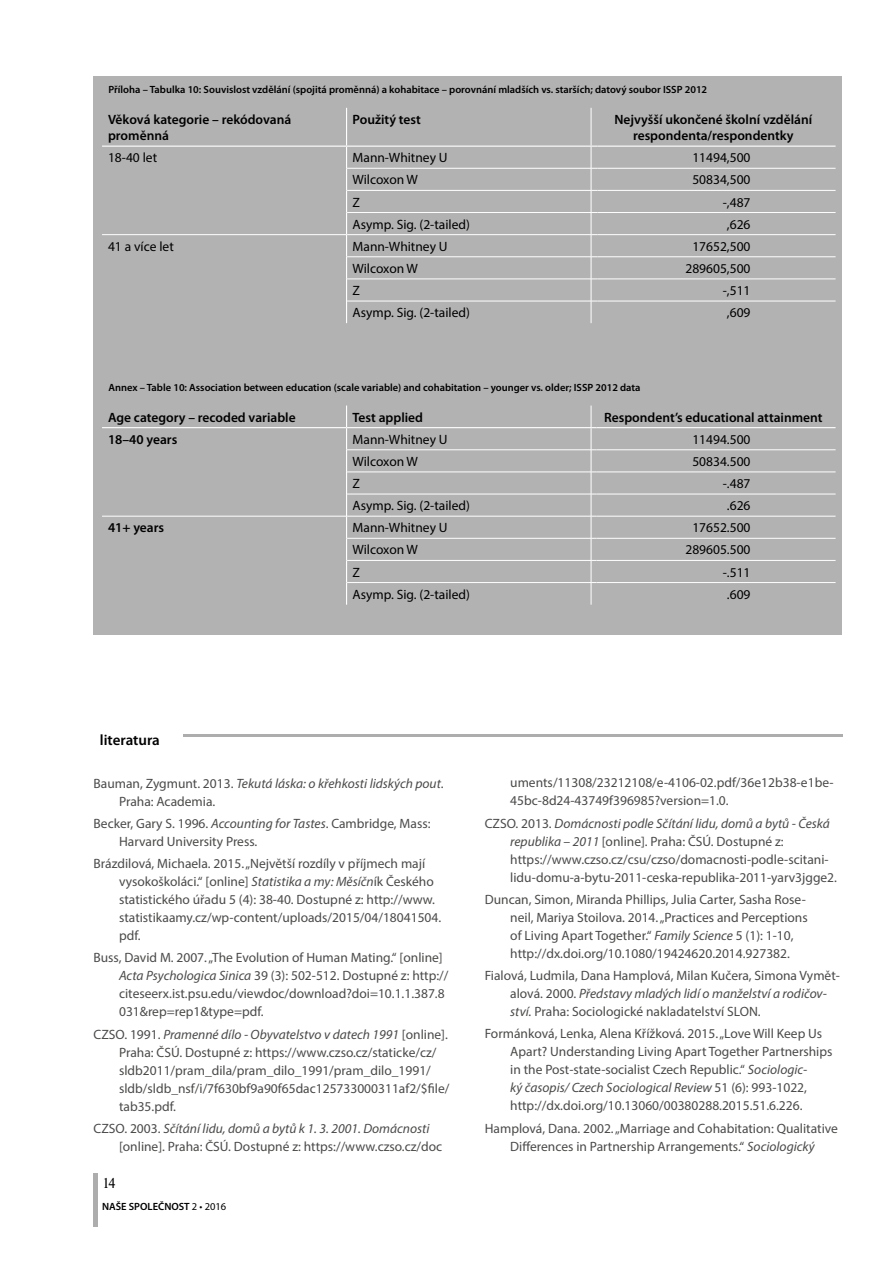
<style>
.page{position:relative;width:893px;height:1263px;background:#fff}
.page>*{position:absolute;margin:0;border:0;box-sizing:border-box;transform-origin:0 0}
.t1{font:600 15px "Myriad Pro";color:#000}
.t2{font:15px "Nimbus Roman DOT";color:#000}
.t3{font:13.5px/18px "Myriad Pro";color:#4a4a49}
.t4{font:13.5px "Myriad Pro";color:#000}
.t5{font:600 13.5px/16.2px "Myriad Pro";color:#000}
.t6{font:600 10.5px "Myriad Pro";color:#000}
.s1{font-style:italic}
.s2{font-weight:400}
</style>
<div class="page">
<hr style="left:94px;top:1174px;width:4px;height:53px;background:#adadad">
<div style="left:94px;top:77px;width:748px;height:558px;background:#b3b2b2"></div>
<hr style="left:591px;top:108px;width:1px;height:38px;background:#fff">
<hr style="left:347px;top:168px;width:244px;height:1px;background:#fff">
<hr style="left:597px;top:168px;width:239px;height:1px;background:#fff">
<hr style="left:347px;top:190px;width:244px;height:1px;background:#fff">
<hr style="left:597px;top:190px;width:239px;height:1px;background:#fff">
<hr style="left:347px;top:212px;width:244px;height:1px;background:#fff">
<hr style="left:597px;top:212px;width:239px;height:1px;background:#fff">
<hr style="left:102px;top:234px;width:244px;height:1px;background:#fff">
<hr style="left:347px;top:234px;width:244px;height:1px;background:#fff">
<hr style="left:597px;top:234px;width:239px;height:1px;background:#fff">
<hr style="left:347px;top:256px;width:244px;height:1px;background:#fff">
<hr style="left:597px;top:256px;width:239px;height:1px;background:#fff">
<hr style="left:347px;top:279px;width:244px;height:1px;background:#fff">
<hr style="left:597px;top:279px;width:239px;height:1px;background:#fff">
<hr style="left:347px;top:301px;width:244px;height:1px;background:#fff">
<hr style="left:597px;top:301px;width:239px;height:1px;background:#fff">
<hr style="left:102px;top:146px;width:245px;height:1px;background:#fff">
<hr style="left:347px;top:146px;width:244px;height:1px;background:#fff">
<svg style="left:591px;top:146px;width:6px;height:177px"></svg>
<hr style="left:597px;top:146px;width:239px;height:1px;background:#fff">
<hr style="left:346px;top:108px;width:1px;height:38px;background:#fff">
<svg style="left:346px;top:147px;width:1px;height:176px"></svg>
<hr style="left:347px;top:449px;width:244px;height:1px;background:#fff">
<hr style="left:596px;top:449px;width:240px;height:1px;background:#fff">
<hr style="left:347px;top:472px;width:244px;height:1px;background:#fff">
<hr style="left:596px;top:472px;width:240px;height:1px;background:#fff">
<hr style="left:347px;top:494px;width:244px;height:1px;background:#fff">
<hr style="left:596px;top:494px;width:240px;height:1px;background:#fff">
<hr style="left:102px;top:516px;width:244px;height:1px;background:#fff">
<hr style="left:347px;top:516px;width:244px;height:1px;background:#fff">
<hr style="left:596px;top:516px;width:240px;height:1px;background:#fff">
<hr style="left:347px;top:538px;width:244px;height:1px;background:#fff">
<hr style="left:596px;top:538px;width:240px;height:1px;background:#fff">
<hr style="left:347px;top:560px;width:244px;height:1px;background:#fff">
<hr style="left:596px;top:560px;width:240px;height:1px;background:#fff">
<hr style="left:347px;top:582px;width:244px;height:1px;background:#fff">
<hr style="left:596px;top:582px;width:240px;height:1px;background:#fff">
<hr style="left:102px;top:427px;width:245px;height:1px;background:#fff">
<hr style="left:347px;top:427px;width:244px;height:1px;background:#fff">
<svg style="left:591px;top:405px;width:5px;height:200px"></svg>
<hr style="left:596px;top:427px;width:240px;height:1px;background:#fff">
<svg style="left:346px;top:405px;width:1px;height:200px"></svg>
<hr style="left:184px;top:735px;width:659px;height:2px;background:#adadad">
<p class="t6" style="left:108px;top:84px;width:600px">Příloha – Tabulka 10: Souvislost vzdělání (spojitá proměnná) a kohabitace – porovnání mladších vs. starších; datový soubor ISSP 2012</p>
<p class="t5" style="left:108px;top:112px;width:185px">Věková kategorie – rekódovaná proměnná</p>
<p class="t5" style="left:353px;top:112px;width:70px">Použitý test</p>
<p class="t5" style="left:614px;top:112px;width:199px;text-align:center">Nejvyšší ukončené školní vzdělání respondenta/respondentky</p>
<p class="t4" style="left:108px;top:149px;width:51px">18-40 let</p>
<p class="t4" style="left:353px;top:149px;width:97px">Mann-Whitney U</p>
<p class="t4" style="left:692px;top:149px;width:60px">11494,500</p>
<p class="t4" style="left:353px;top:172px;width:67px">Wilcoxon W</p>
<p class="t4" style="left:692px;top:172px;width:60px">50834,500</p>
<p class="t4" style="left:353px;top:194px;width:9px">Z</p>
<p class="t4" style="left:723px;top:194px;width:29px">-,487</p>
<p class="t4" style="left:353px;top:216px;width:119px">Asymp. Sig. (2-tailed)</p>
<p class="t4" style="left:727px;top:216px;width:25px">,626</p>
<p class="t4" style="left:108px;top:238px;width:67px">41 a více let</p>
<p class="t4" style="left:353px;top:238px;width:97px">Mann-Whitney U</p>
<p class="t4" style="left:692px;top:238px;width:60px">17652,500</p>
<p class="t4" style="left:353px;top:260px;width:67px">Wilcoxon W</p>
<p class="t4" style="left:685px;top:260px;width:67px">289605,500</p>
<p class="t4" style="left:353px;top:282px;width:9px">Z</p>
<p class="t4" style="left:723px;top:282px;width:29px">-,511</p>
<p class="t4" style="left:353px;top:304px;width:119px">Asymp. Sig. (2-tailed)</p>
<p class="t4" style="left:727px;top:304px;width:25px">,609</p>
<p class="t6" style="left:108px;top:381px;width:534px">Annex – Table 10: Association between education (scale variable) and cohabitation – younger vs. older; ISSP 2012 data</p>
<p class="t5" style="left:108px;top:409px;width:189px">Age category – recoded variable</p>
<p class="t5" style="left:353px;top:409px;width:72px">Test applied</p>
<p class="t5" style="left:604px;top:409px;width:220px">Respondent’s educational attainment</p>
<p class="t5" style="left:108px;top:431px;width:71px">18–40 years</p>
<p class="t4" style="left:353px;top:431px;width:97px">Mann-Whitney U</p>
<p class="t4" style="left:692px;top:431px;width:60px">11494.500</p>
<p class="t4" style="left:353px;top:453px;width:67px">Wilcoxon W</p>
<p class="t4" style="left:692px;top:453px;width:60px">50834.500</p>
<p class="t4" style="left:353px;top:475px;width:9px">Z</p>
<p class="t4" style="left:723px;top:475px;width:29px">-.487</p>
<p class="t4" style="left:353px;top:497px;width:119px">Asymp. Sig. (2-tailed)</p>
<p class="t4" style="left:727px;top:497px;width:25px">.626</p>
<p class="t5" style="left:108px;top:520px;width:58px">41+ years</p>
<p class="t4" style="left:353px;top:519px;width:97px">Mann-Whitney U</p>
<p class="t4" style="left:692px;top:519px;width:60px">17652.500</p>
<p class="t4" style="left:353px;top:542px;width:67px">Wilcoxon W</p>
<p class="t4" style="left:685px;top:542px;width:67px">289605.500</p>
<p class="t4" style="left:353px;top:564px;width:9px">Z</p>
<p class="t4" style="left:723px;top:564px;width:29px">-.511</p>
<p class="t4" style="left:353px;top:586px;width:119px">Asymp. Sig. (2-tailed)</p>
<p class="t4" style="left:727px;top:586px;width:25px">.609</p>
<p class="t1" style="left:100px;top:732px;width:61px">literatura</p>
<p class="t3" style="left:119px;top:774px;width:326px;text-indent:-26px">Bauman, Zygmunt. 2013. <span class="s1">Tekutá láska: o křehkosti lidských pout</span>.<br>Praha: Academia.</p>
<p class="t3" style="left:119px;top:814px;width:313px;text-indent:-26px">Becker, Gary S. 1996. <span class="s1">Accounting for Tastes</span>. Cambridge, Mass:<br>Harvard University Press.</p>
<p class="t3" style="left:119px;top:854px;width:324px;text-indent:-26px">Brázdilová, Michaela. 2015. „Největší rozdíly v příjmech mají vysokoškoláci.“ [online] <span class="s1">Statistika a my: Měsíčn</span>ík Českého statistického úřadu 5 (4): 38-40. Dostupné z: http://www. statistikaamy.cz/wp-content/uploads/2015/04/18041504. pdf.</p>
<p class="t3" style="left:119px;top:948px;width:331px;text-indent:-26px">Buss, David M. 2007. „The Evolution of Human Mating.“ [online] <span class="s1">Acta Psychologica Sinica</span> 39 (3): 502-512. Dostupné z: http:// citeseerx.ist.psu.edu/viewdoc/download?doi=10.1.1.387.8<br>031&amp;rep=rep1&amp;type=pdf.</p>
<p class="t3" style="left:119px;top:1025px;width:332px;text-indent:-26px">CZSO. 1991. <span class="s1">Pramenné dílo - Obyvatelstvo v datech 1991</span> [online].<br>Praha: ČSÚ. Dostupné z: https://www.czso.cz/staticke/cz/ sldb2011/pram_dila/pram_dilo_1991/pram_dilo_1991/ sldb/sldb_nsf/i/7f630bf9a90f65dac125733000311af2/$file/ tab35.pdf.</p>
<p class="t3" style="left:119px;top:1119px;width:325px;text-indent:-26px">CZSO. 2003. <span class="s1">Sčítání lidu, domů a bytů k 1. 3. 2001. Domácnosti </span>[online]. Praha: ČSÚ. Dostupné z: https://www.czso.cz/doc</p>
<p class="t2" style="left:102px;top:1175px;width:15px">14</p>
<p class="t6" style="left:102px;top:1201px;width:126px">NAŠE SPOLEČNOST <span class="s2">2 • 2016</span></p>
<p class="t3" style="left:510px;top:774px;width:325px">uments/11308/23212108/e-4106-02.pdf/36e12b38-e1be-<br>45bc-8d24-43749f396985?version=1.0.</p>
<p class="t3" style="left:510px;top:814px;width:328px;text-indent:-26px">CZSO. 2013. <span class="s1">Domácnosti podle Sčítání lidu, domů a bytů - Česká republika – 2011</span> [online]. Praha: ČSÚ. Dostupné z: https://www.czso.cz/csu/czso/domacnosti-podle-scitani&shy;lidu-domu-a-bytu-2011-ceska-republika-2011-yarv3jgge2.</p>
<p class="t3" style="left:510px;top:890px;width:299px;text-indent:-26px">Duncan, Simon, Miranda Phillips, Julia Carter, Sasha Rose&shy;neil, Mariya Stoilova. 2014. „Practices and Perceptions of Living Apart Together.“ <span class="s1">Family Science</span> 5 (1): 1-10, http://dx.doi.org/10.1080/19424620.2014.927382.</p>
<p class="t3" style="left:510px;top:966px;width:331px;text-indent:-26px">Fialová, Ludmila, Dana Hamplová, Milan Kučera, Simona Vymět&shy;alová. 2000. <span class="s1">Představy mladých lidí o manželství a rodičov&shy;ství.</span> Praha: Sociologické nakladatelství SLON.</p>
<p class="t3" style="left:510px;top:1025px;width:324px;text-indent:-26px">Formánková, Lenka, Alena Křížková. 2015. „Love Will Keep Us Apart? Understanding Living Apart Together Partnerships in the Post-state-socialist Czech Republic.“ <span class="s1">Sociologic-<br>ký časopis/ Czech Sociological Review</span> 51 (6): 993-1022, http://dx.doi.org/10.13060/00380288.2015.51.6.226.</p>
<p class="t3" style="left:485px;top:1119px;width:355px;text-align:center">Hamplová, Dana. 2002. „Marriage and Cohabitation: Qualitative<br>Differences in Partnership Arrangements.“ <span class="s1">Sociologický</span></p>
</div>
